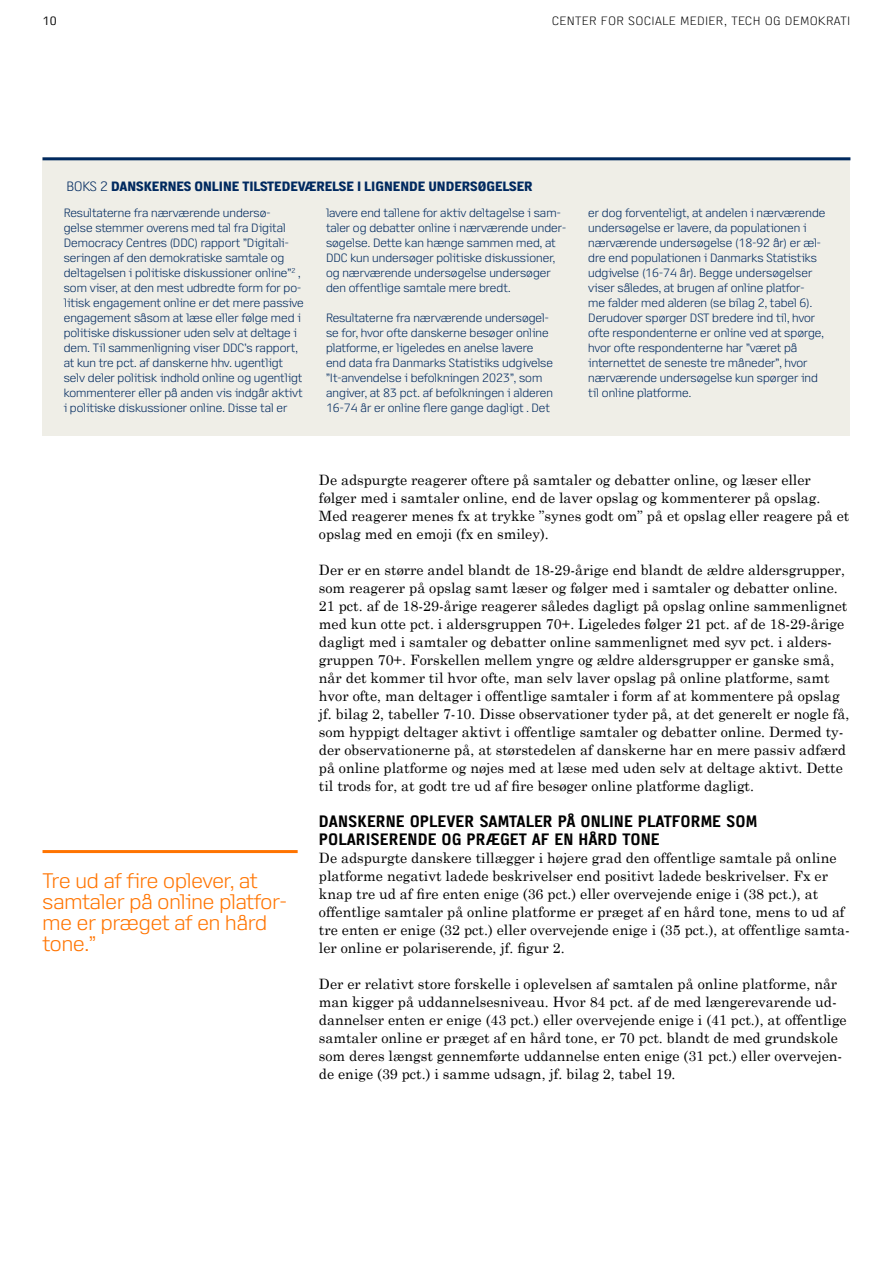
<style>
.page{position:relative;width:893px;height:1263px;background:#fff}
.page>*{position:absolute;margin:0;border:0;box-sizing:border-box;transform-origin:0 0}
.Fremhævet_tekst{font:300 21px/21px "Access";color:#ff7400}
.Underoverskrift{font:700 16.5px/18px "Access";color:#000}
.Brødtekst_Schoolbook{font:14.25px/18px "Century Schoolbook";color:#000}
.Faktaboks_overskrift{font:800 13.5px "Access";color:#00295f}
.Faktaboks_brød{font:300 12px/15px "Access";color:#00295f}
.t1{font:300 12px "Access";letter-spacing:.025em;color:#000}
.t2{font:12px "Access";color:#000}
.s1{font-weight:300}
</style>
<div class="page">
<div style="left:43px;top:157px;width:807px;height:278px;background:#efeee7"></div>
<hr style="left:43px;top:157px;width:807px;height:3px;background:#00295f">
<hr style="left:43px;top:850px;width:255px;height:3px;background:#ff7400">
<p class="t2" style="left:43px;top:15px;width:16px">10</p>
<p class="t1" style="left:552px;top:15px;width:300px">CENTER FOR SOCIALE MEDIER, TECH OG DEMOKRATI</p>
<p class="Faktaboks_overskrift" style="left:66px;top:179px;width:468px"><span class="s1">BOKS 2</span> DANSKERNES ONLINE TILSTEDEVÆRELSE I LIGNENDE UNDERSØGELSER</p>
<p class="Faktaboks_brød" style="left:64px;top:205px;width:242px">Resultaterne fra nærværende undersø-<br>gelse stemmer overens med tal fra Digital Democracy Centres (DDC) rapport ”Digitali&shy;seringen af den demokratiske samtale og deltagelsen i politiske diskussioner online”<sup>2</sup> , som viser, at den mest udbredte form for po&shy;litisk engagement online er det mere passive engagement såsom at læse eller følge med i politiske diskussioner uden selv at deltage i dem. Til sammenligning viser DDC’s rapport, at kun tre pct. af danskerne hhv. ugentligt selv deler politisk indhold online og ugentligt kommenterer eller på anden vis indgår aktivt i politiske diskussioner online. Disse tal er</p>
<p class="Faktaboks_brød" style="left:326px;top:205px;width:241px">lavere end tallene for aktiv deltagelse i sam&shy;taler og debatter online i nærværende under&shy;søgelse. Dette kan hænge sammen med, at DDC kun undersøger politiske diskussioner, og nærværende undersøgelse undersøger den offentlige samtale mere bredt.</p>
<p class="Faktaboks_brød" style="left:326px;top:310px;width:229px">Resultaterne fra nærværende undersøgel&shy;se for, hvor ofte danskerne besøger online platforme, er ligeledes en anelse lavere end data fra Danmarks Statistiks udgivelse ”It-anvendelse i befolkningen 2023”, som angiver, at 83 pct. af befolkningen i alderen 16-74 år er online flere gange dagligt . Det</p>
<p class="Faktaboks_brød" style="left:588px;top:205px;width:239px">er dog forventeligt, at andelen i nærværende undersøgelse er lavere, da populationen i nærværende undersøgelse (18-92 år) er æl&shy;dre end populationen i Danmarks Statistiks udgivelse (16-74 år). Begge undersøgelser viser således, at brugen af online platfor-<br>me falder med alderen (se bilag 2, tabel 6).<br>Derudover spørger DST bredere ind til, hvor ofte respondenterne er online ved at spørge, hvor ofte respondenterne har ”været på internettet de seneste tre måneder”, hvor nærværende undersøgelse kun spørger ind til online platforme.</p>
<p class="Fremhævet_tekst" style="left:43px;top:870px;width:246px">Tre ud af fire oplever, at samtaler på online platfor&shy;me er præget af en hård tone.”</p>
<p class="Brødtekst_Schoolbook" style="left:319px;top:469px;width:532px">De adspurgte reagerer oftere på samtaler og debatter online, og læser eller følger med i samtaler online, end de laver opslag og kommenterer på opslag.<br>Med reagerer menes fx at trykke ”synes godt om” på et opslag eller reagere på et opslag med en emoji (fx en smiley).</p>
<p class="Brødtekst_Schoolbook" style="left:319px;top:559px;width:532px">Der er en større andel blandt de 18-29-årige end blandt de ældre aldersgrupper, som reagerer på opslag samt læser og følger med i samtaler og debatter online.<br>21 pct. af de 18-29-årige reagerer således dagligt på opslag online sammenlignet med kun otte pct. i aldersgruppen 70+. Ligeledes følger 21 pct. af de 18-29-årige dagligt med i samtaler og debatter online sammenlignet med syv pct. i alders&shy;gruppen 70+. Forskellen mellem yngre og ældre aldersgrupper er ganske små, når det kommer til hvor ofte, man selv laver opslag på online platforme, samt hvor ofte, man deltager i offentlige samtaler i form af at kommentere på opslag jf. bilag 2, tabeller 7-10. Disse observationer tyder på, at det generelt er nogle få, som hyppigt deltager aktivt i offentlige samtaler og debatter online. Dermed ty&shy;der observationerne på, at størstedelen af danskerne har en mere passiv adfærd på online platforme og nøjes med at læse med uden selv at deltage aktivt. Dette til trods for, at godt tre ud af fire besøger online platforme dagligt.</p>
<p class="Underoverskrift" style="left:319px;top:812px;width:440px">DANSKERNE OPLEVER SAMTALER PÅ ONLINE PLATFORME SOM<br>POLARISERENDE OG PRÆGET AF EN HÅRD TONE</p>
<p class="Brødtekst_Schoolbook" style="left:319px;top:847px;width:532px">De adspurgte danskere tillægger i højere grad den offentlige samtale på online platforme negativt ladede beskrivelser end positivt ladede beskrivelser. Fx er knap tre ud af fire enten enige (36 pct.) eller overvejende enige i (38 pct.), at offentlige samtaler på online platforme er præget af en hård tone, mens to ud af tre enten er enige (32 pct.) eller overvejende enige i (35 pct.), at offentlige samta&shy;ler online er polariserende, jf. figur 2.</p>
<p class="Brødtekst_Schoolbook" style="left:319px;top:973px;width:529px">Der er relativt store forskelle i oplevelsen af samtalen på online platforme, når man kigger på uddannelsesniveau. Hvor 84 pct. af de med længerevarende ud&shy;dannelser enten er enige (43 pct.) eller overvejende enige i (41 pct.), at offentlige samtaler online er præget af en hård tone, er 70 pct. blandt de med grundskole som deres længst gennemførte uddannelse enten enige (31 pct.) eller overvejen&shy;de enige (39 pct.) i samme udsagn, jf. bilag 2, tabel 19.</p>
</div>
